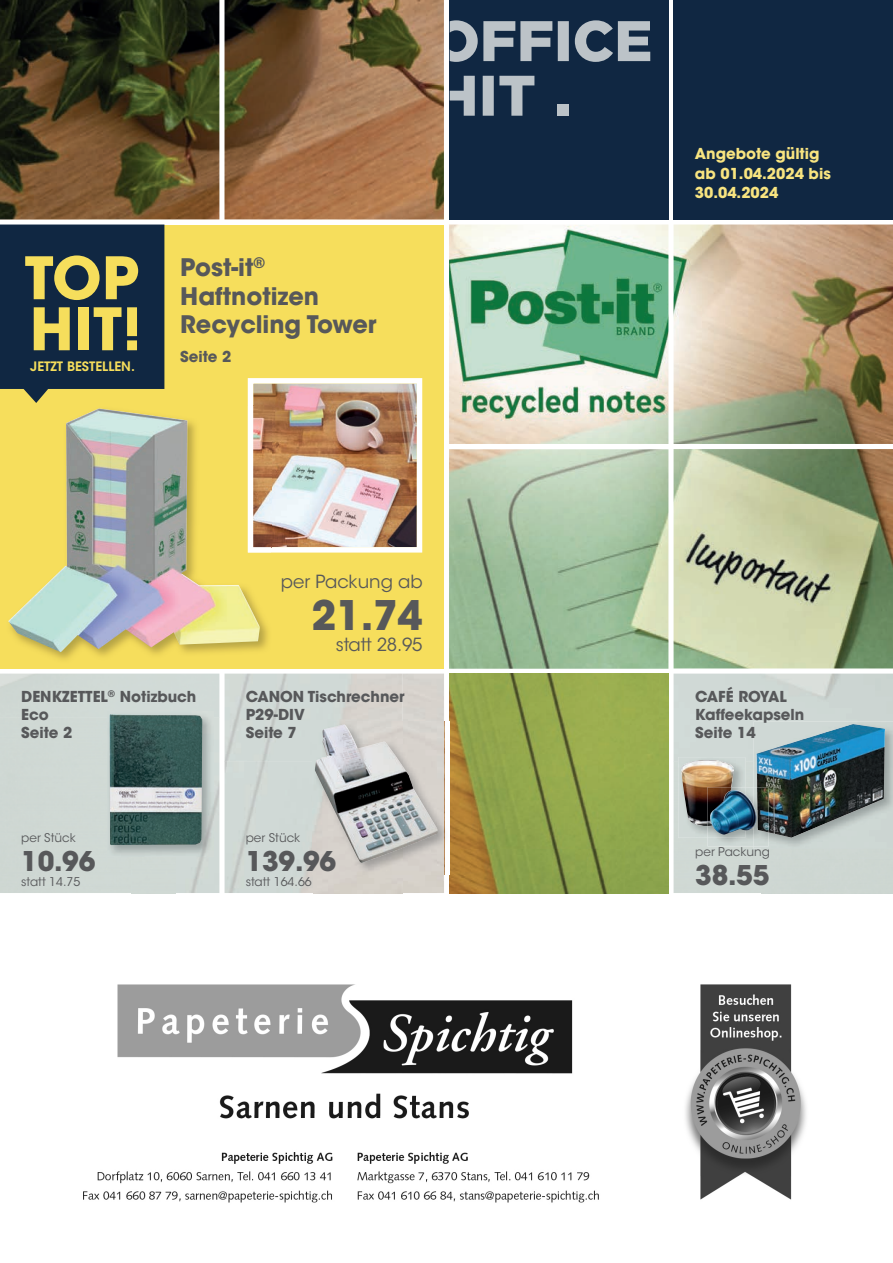
<style>
.page{position:relative;width:893px;height:1263px;background:#fff}
.page>*{position:absolute;margin:0;border:0;box-sizing:border-box;transform-origin:0 0}
.t1{font:700 58.05px/51px "ITC Avant Garde Std";letter-spacing:.005em;color:#f6de5c}
.t2{font:700 40.5px "ITC Avant Garde Std";color:#57585a}
.t3{font:700 27px "ITC Avant Garde Std";letter-spacing:-.01em;color:#57585a}
.t4{font:700 24px/28.5px "ITC Avant Garde Std";color:#57585a}
.t5{font:18px "ITC Avant Garde Std";letter-spacing:-.005em;color:#57585a}
.t6{font:700 15px/18px "ITC Avant Garde Std";color:#57585a}
.t7{font:700 15px/19.5px "ITC Avant Garde Std";color:#f8e480}
.t8{font:600 12.9px "ITC Avant Garde Std";color:#f6de5c}
.t9{font:12px "ITC Avant Garde Std";color:#57585a}
</style>
<div class="page">
<div style="left:668px;top:0;width:225px;height:191px;background:#102742"></div>
<img style="left:0;top:191px;width:893px;height:702px">
<img style="left:449px;top:674px;width:219px;height:219px">
<div style="left:0;top:674px;width:219px;height:43px;background:#d1dad6"></div>
<img style="left:176px;top:717px;width:43px;height:176px">
<div style="left:0;top:717px;width:131px;height:176px;background:#cfd8d4"></div>
<div style="left:131px;top:857px;width:45px;height:36px;background:#d0d9d4"></div>
<div style="left:402px;top:674px;width:42px;height:219px;background:#d7d2cc"></div>
<img style="left:225px;top:674px;width:177px;height:87px">
<img style="left:225px;top:761px;width:88px;height:132px">
<div style="left:313px;top:874px;width:89px;height:19px;background:#d6d0c9"></div>
<img style="left:674px;top:674px;width:219px;height:87px">
<div style="left:674px;top:761px;width:88px;height:132px;background:#d0d8d4"></div>
<div style="left:761px;top:849px;width:132px;height:44px;background:#ced6d2"></div>
<div style="left:0;top:225px;width:444px;height:443px;background:#f6de5c"></div>
<div style="left:450px;top:1px;width:218px;height:218px;background:#102742"></div>
<svg style="left:450px;top:20px;width:200px;height:42px"></svg>
<svg style="left:450px;top:76px;width:84px;height:40px"></svg>
<div style="left:558px;top:105px;width:11px;height:11px;background:#bcc3c8"></div>
<img style="left:0;top:0;width:444px;height:219px">
<img style="left:312px;top:722px;width:137px;height:152px">
<img style="left:444px;top:722px;width:1px;height:152px">
<img style="left:315px;top:724px;width:122px;height:139px">
<img style="left:107px;top:711px;width:107px;height:146px">
<img style="left:110px;top:714px;width:92px;height:131px">
<img style="left:248px;top:378px;width:174px;height:175px">
<img style="left:45px;top:406px;width:223px;height:253px">
<img style="left:248px;top:406px;width:23px;height:147px">
<img style="left:8px;top:408px;width:252px;height:244px">
<img style="left:754px;top:721px;width:131px;height:87px">
<img style="left:756px;top:724px;width:97px;height:109px">
<img style="left:678px;top:757px;width:67px;height:81px">
<img style="left:681px;top:760px;width:53px;height:66px">
<img style="left:707px;top:787px;width:62px;height:59px">
<img style="left:757px;top:787px;width:12px;height:45px">
<img style="left:707px;top:787px;width:38px;height:51px">
<img style="left:707px;top:787px;width:24px;height:39px">
<img style="left:710px;top:790px;width:47px;height:44px">
<svg style="left:0;top:225px;width:164px;height:178px;background:#203443"></svg>
<img style="left:83px;top:984px;width:723px;height:219px">
<h1 class="t1" style="left:25px;top:252px;width:119px">TOP<br>HIT!</h1>
<p class="t8" style="left:30px;top:358px;width:106px">JETZT BESTELLEN.</p>
<h3 class="t4" style="left:180px;top:253px;width:198px">Post-it<sup>®<br></sup>Haftnotizen<br>Recycling Tower</h3>
<p class="t6" style="left:180px;top:347px;width:53px">Seite 2</p>
<p class="t5" style="left:281px;top:571px;width:143px">per Packung ab</p>
<h2 class="t2" style="left:311px;top:589px;width:113px">21.74</h2>
<p class="t5" style="left:336px;top:634px;width:88px">statt 28.95</p>
<p class="t6" style="left:21px;top:687px;width:177px">DENKZETTEL<sup>®</sup> Notizbuch<br>Eco<br>Seite 2</p>
<p class="t9" style="left:21px;top:831px;width:56px">per Stück</p>
<h3 class="t3" style="left:21px;top:843px;width:76px">10.96</h3>
<p class="t9" style="left:21px;top:874px;width:61px">statt 14.75</p>
<p class="t6" style="left:246px;top:687px;width:160px">CANON Tischrechner<br>P29-DIV<br>Seite 7</p>
<p class="t9" style="left:246px;top:831px;width:56px">per Stück</p>
<h3 class="t3" style="left:246px;top:843px;width:92px">139.96</h3>
<p class="t9" style="left:246px;top:874px;width:68px">statt 164.66</p>
<p class="t7" style="left:695px;top:144px;width:137px">Angebote gültig ab 01.04.2024 bis<br>30.04.2024</p>
<p class="t6" style="left:695px;top:687px;width:111px">CAFÉ ROYAL<br>Kaffeekapseln<br>Seite 14</p>
<p class="t9" style="left:695px;top:844px;width:76px">per Packung</p>
<h3 class="t3" style="left:695px;top:857px;width:76px">38.55</h3>
</div>
